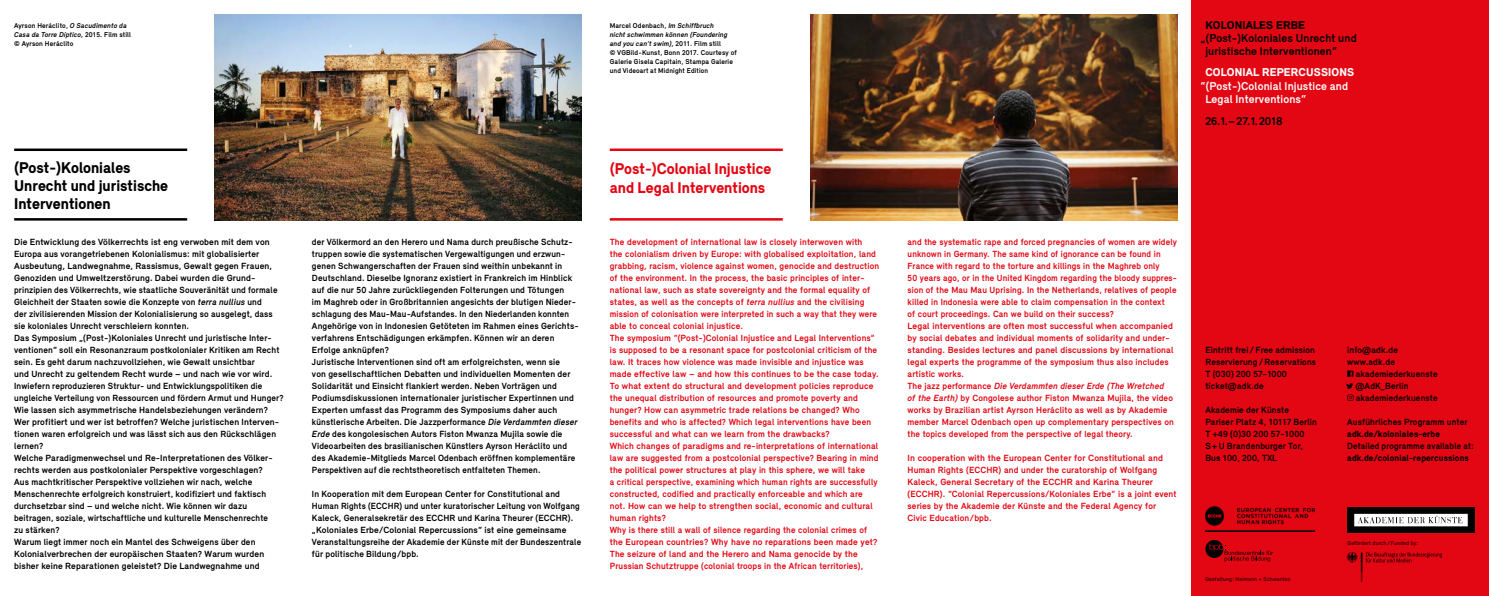
<style>
.page{position:relative;width:1489px;height:596px;background:#fff}
.page>*{position:absolute;margin:0;border:0;box-sizing:border-box;transform-origin:0 0}
.t1{font:900 16px/18px "Relevant";color:#000}
.t2{font:900 16px/18px "Relevant";color:#e30613}
.t3{font:700 11.7px/13.3px "Relevant";letter-spacing:.01em;color:#000}
.t4{font:700 11.7px/13.3px "Relevant";letter-spacing:.01em;color:#fff}
.t5{font:900 11.7px "Relevant";letter-spacing:.01em;color:#fff}
.t6{font:900 11.7px "Relevant";letter-spacing:.01em;color:#000}
.t7{font:700 9.2px/12px "Relevant";letter-spacing:.015em;color:#000}
.t8{font:700 9.2px/12px "Relevant";letter-spacing:.015em;color:#e30613}
.t9{font:900 9.2px "Relevant";letter-spacing:.01em;color:#000}
.t10{font:700 7.2px/9px "Relevant";letter-spacing:.02em;color:#000}
.t11{font:5.8px "Relevant";letter-spacing:.02em;color:#000}
.s1{font-style:italic}
</style>
<div class="page">
<div style="left:1191px;top:0;width:297px;height:595px;background:#e30613"></div>
<svg style="left:1205px;top:540px;width:67px;height:21px"></svg>
<img style="left:1347px;top:507px;width:127px;height:25px">
<svg style="left:1346px;top:552px;width:95px;height:29px"></svg>
<svg style="left:1347px;top:370px;width:6px;height:6px"></svg>
<svg style="left:1346px;top:383px;width:6px;height:5px"></svg>
<svg style="left:1347px;top:394px;width:6px;height:6px"></svg>
<img style="left:215px;top:14px;width:366px;height:206px">
<img style="left:810px;top:14px;width:366px;height:206px">
<img style="left:1205px;top:506px;width:111px;height:25px">
<hr style="left:14px;top:148px;width:173px;height:3px;background:#000">
<hr style="left:609px;top:148px;width:173px;height:3px;background:#e30613">
<hr style="left:14px;top:218px;width:173px;height:2px;background:#000">
<hr style="left:609px;top:218px;width:173px;height:2px;background:#e30613">
<p class="t10" style="left:14px;top:21px;width:118px">Ayrson Heráclito, <span class="s1">O Sacudimento da<br>Casa da Torre Díptico,</span> 2015. Film still © Ayrson Heráclito</p>
<p class="t6" style="left:1205px;top:17px;width:101px">KOLONIALES ERBE</p>
<p class="t10" style="left:609px;top:21px;width:129px">Marcel Odenbach, <span class="s1">Im Schiffbruch<br>nicht schwimmen können (Foundering and you can’t swim),</span> 2011. Film still<br>© VGBild-Kunst, Bonn 2017. Courtesy of Galerie Gisela Capitain, Stampa Galerie und Videoart at Midnight Edition</p>
<p class="t3" style="left:1205px;top:31px;width:153px;text-indent:-5px">„(Post-)Koloniales Unrecht und juristische Interventionen“</p>
<p class="t5" style="left:1205px;top:65px;width:150px">COLONIAL REPERCUSSIONS</p>
<p class="t4" style="left:1205px;top:79px;width:144px;text-indent:-5px">“(Post-)Colonial Injustice and<br>Legal Interventions“</p>
<h1 class="t1" style="left:14px;top:158px;width:155px">(Post-)Koloniales<br>Unrecht und juristische<br>Interventionen</h1>
<h1 class="t2" style="left:609px;top:159px;width:163px">(Post-)Colonial Injustice and Legal Interventions</h1>
<p class="t7" style="left:14px;top:235px;width:271px">Die Entwicklung des Völkerrechts ist eng verwoben mit dem von Europa aus vorangetriebenen Kolonialismus: mit globalisierter Ausbeutung, Landwegnahme, Rassismus, Gewalt gegen Frauen, Genoziden und Umweltzerstörung. Dabei wurden die Grund&shy;prinzipien des Völkerrechts, wie staatliche Souveränität und formale Gleichheit der Staaten sowie die Konzepte von <span class="s1">terra nullius</span> und<br>der zivilisierenden Mission der Kolonialisierung so ausgelegt, dass sie koloniales Unrecht verschleiern konnten.<br>Das Symposium „(Post-)Koloniales Unrecht und juristische Inter&shy;ventionen“ soll ein Resonanzraum postkolonialer Kritiken am Recht sein. Es geht darum nachzuvollziehen, wie Gewalt unsichtbar<br>und Unrecht zu geltendem Recht wurde – und nach wie vor wird.<br>Inwiefern reproduzieren Struktur- und Entwicklungspolitiken die ungleiche Verteilung von Ressourcen und fördern Armut und Hunger?<br>Wie lassen sich asymmetrische Handelsbeziehungen verändern?<br>Wer profitiert und wer ist betroffen? Welche juristischen Interven&shy;tionen waren erfolgreich und was lässt sich aus den Rückschlägen lernen?<br>Welche Paradigmenwechsel und Re-Interpretationen des Völker&shy;rechts werden aus postkolonialer Perspektive vorgeschlagen?<br>Aus machtkritischer Perspektive vollziehen wir nach, welche Menschenrechte erfolgreich konstruiert, kodifiziert und faktisch durchsetzbar sind – und welche nicht. Wie können wir dazu beitragen, soziale, wirtschaftliche und kulturelle Menschenrechte<br>zu stärken?<br>Warum liegt immer noch ein Mantel des Schweigens über den Kolonialverbrechen der europäischen Staaten? Warum wurden bisher keine Reparationen geleistet? Die Landwegnahme und</p>
<p class="t7" style="left:312px;top:235px;width:268px">der Völkermord an den Herero und Nama durch preußische Schutz&shy;truppen sowie die systematischen Vergewaltigungen und erzwun&shy;genen Schwangerschaften der Frauen sind weithin unbekannt in Deutschland. Dieselbe Ignoranz existiert in Frankreich im Hinblick auf die nur 50 Jahre zurückliegenden Folterungen und Tötungen<br>im Maghreb oder in Großbritannien angesichts der blutigen Nieder&shy;schlagung des Mau-Mau-Aufstandes. In den Niederlanden konnten Angehörige von in Indonesien Getöteten im Rahmen eines Gerichts&shy;verfahrens Entschädigungen erkämpfen. Können wir an deren Erfolge anknüpfen?<br>Juristische Interventionen sind oft am erfolgreichsten, wenn sie<br>von gesellschaftlichen Debatten und individuellen Momenten der Solidarität und Einsicht flankiert werden. Neben Vorträgen und Podiumsdiskussionen internationaler juristischer Expertinnen und Experten umfasst das Programm des Symposiums daher auch künstlerische Arbeiten. Die Jazzperformance <span class="s1">Die Verdammten dieser Erde</span> des kongolesischen Autors Fiston Mwanza Mujila sowie die Videoarbeiten des brasilianischen Künstlers Ayrson Heráclito und des Akademie-Mitglieds Marcel Odenbach eröffnen komplementäre Perspektiven auf die rechtstheoretisch entfalteten Themen.</p>
<p class="t7" style="left:312px;top:487px;width:271px">In Kooperation mit dem European Center for Constitutional and Human Rights (ECCHR) und unter kuratorischer Leitung von Wolfgang Kaleck, Generalsekretär des ECCHR und Karina Theurer (ECCHR). „Koloniales Erbe/Colonial Repercussions“ ist eine gemeinsame Veranstaltungsreihe der Akademie der Künste mit der Bundeszentrale für politische Bildung/bpb.</p>
<p class="t8" style="left:609px;top:235px;width:271px">The development of international law is closely interwoven with<br>the colonialism driven by Europe: with globalised exploitation, land grabbing, racism, violence against women, genocide and destruction of the environment. In the process, the basic principles of inter&shy;national law, such as state sovereignty and the formal equality of states, as well as the concepts of <span class="s1">terra nullius</span> and the civilising mission of colonisation were interpreted in such a way that they were able to conceal colonial injustice.<br>The symposium “(Post-)Colonial Injustice and Legal Interventions” is supposed to be a resonant space for postcolonial criticism of the law. It traces how violence was made invisible and injustice was made effective law – and how this continues to be the case today.<br>To what extent do structural and development policies reproduce the unequal distribution of resources and promote poverty and hunger? How can asymmetric trade relations be changed? Who benefits and who is affected? Which legal interventions have been successful and what can we learn from the drawbacks?<br>Which changes of paradigms and re-interpretations of international law are suggested from a postcolonial perspective? Bearing in mind the political power structures at play in this sphere, we will take<br>a critical perspective, examining which human rights are successfully constructed, codified and practically enforceable and which are not. How can we help to strengthen social, economic and cultural human rights?<br>Why is there still a wall of silence regarding the colonial crimes of the European countries? Why have no reparations been made yet?<br>The seizure of land and the Herero and Nama genocide by the Prussian Schutztruppe (colonial troops in the African territories),</p>
<p class="t8" style="left:907px;top:235px;width:271px">and the systematic rape and forced pregnancies of women are widely unknown in Germany. The same kind of ignorance can be found in France with regard to the torture and killings in the Maghreb only<br>50 years ago, or in the United Kingdom regarding the bloody suppres&shy;sion of the Mau Mau Uprising. In the Netherlands, relatives of people killed in Indonesia were able to claim compensation in the context<br>of court proceedings. Can we build on their success?<br>Legal interventions are often most successful when accompanied by social debates and individual moments of solidarity and under&shy;standing. Besides lectures and panel discussions by international legal experts the programme of the symposium thus also includes artistic works.<br>The jazz performance <span class="s1">Die Verdammten dieser Erde (The Wretched<br>of the Earth)</span> by Congolese author Fiston Mwanza Mujila, the video works by Brazilian artist Ayrson Heráclito as well as by Akademie member Marcel Odenbach open up complementary perspectives on the topics developed from the perspective of legal theory.</p>
<p class="t8" style="left:907px;top:451px;width:270px">In cooperation with the European Center for Constitutional and Human Rights (ECCHR) and under the curatorship of Wolfgang Kaleck, General Secretary of the ECCHR and Karina Theurer (ECCHR). “Colonial Repercussions/Koloniales Erbe” is a joint event series by the Akademie der Künste and the Federal Agency for Civic Education/bpb.</p>
<p class="t3" style="left:1205px;top:114px;width:79px">26.1.–27.1.2018</p>
<p class="t7" style="left:1205px;top:343px;width:112px">Eintritt frei / Free admission<br>Reservierung /Reservations<br>T (030) 200 57-1000 ticket@adk.de</p>
<p class="t7" style="left:1205px;top:403px;width:113px">Akademie der Künste<br>Pariser Platz 4, 10117 Berlin<br>T +49 (0)30 200 57-1000<br>S +U Brandenburger Tor,<br>Bus 100, 200, TXL</p>
<p class="t11" style="left:1205px;top:575px;width:86px">Gestaltung: Heimann + Schwantes</p>
<p class="t7" style="left:1346px;top:343px;width:52px">info@adk.de</p>
<p class="t7" style="left:1346px;top:355px;width:49px">www.adk.de</p>
<p class="t7" style="left:1355px;top:367px;width:83px">akademiederkuenste</p>
<p class="t7" style="left:1355px;top:379px;width:55px">@AdK_Berlin</p>
<p class="t7" style="left:1355px;top:391px;width:83px">akademiederkuenste</p>
<p class="t7" style="left:1346px;top:415px;width:122px">Ausführliches Programm unter</p>
<p class="t9" style="left:1346px;top:427px;width:94px">adk.de/koloniales-erbe</p>
<p class="t7" style="left:1346px;top:439px;width:128px">Detailed programme available at:</p>
<p class="t9" style="left:1346px;top:451px;width:123px">adk.de/colonial-repercussions</p>
<p class="t11" style="left:1347px;top:539px;width:72px">Gefördert durch / Funded by:</p>
</div>
